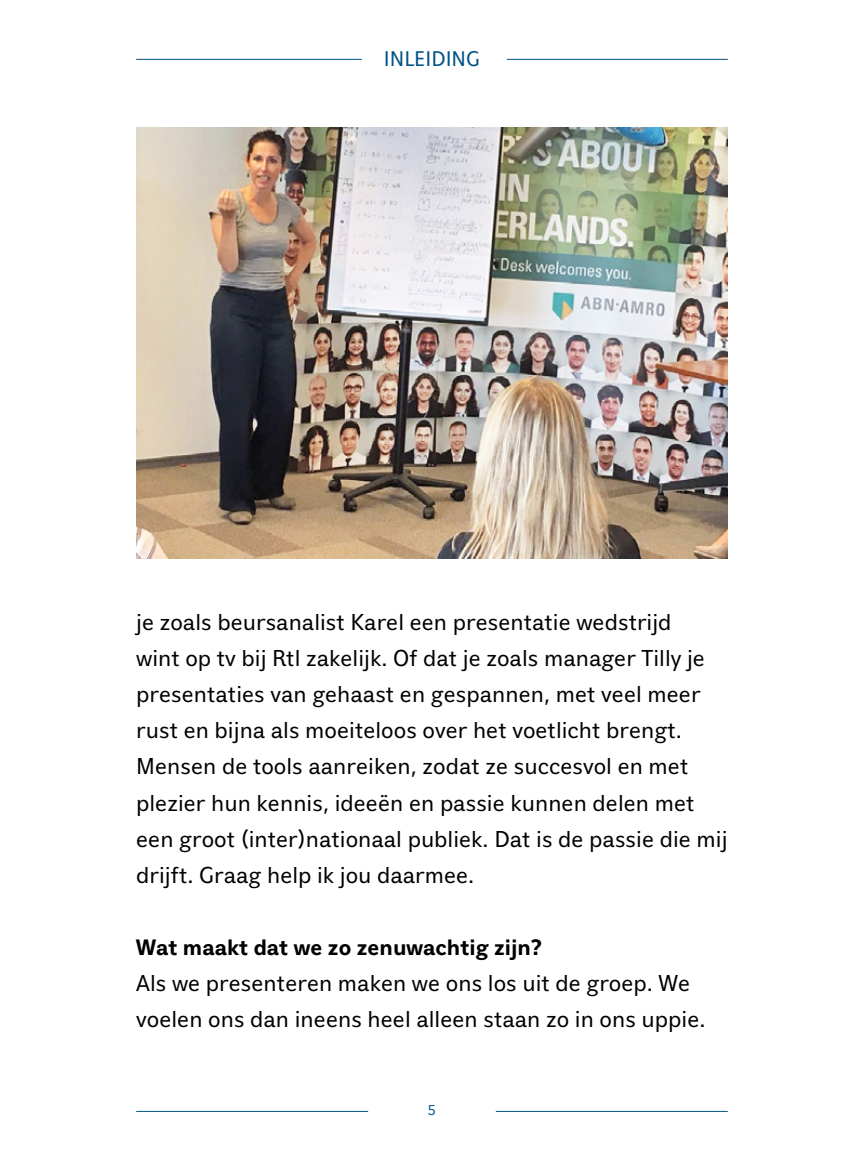
<style>
.page{position:relative;width:864px;height:1153px;background:#fff}
.page>*{position:absolute;margin:0;border:0;box-sizing:border-box;transform-origin:0 0}
.t1{font:24px/36px "Eau Naturelle Sans";color:#000}
.t2{font:700 23.25px "Eau Naturelle Sans";color:#000}
.t3{font:22.2px "Eau Naturelle Sans Regular Lining";color:#005387}
.t4{font:14.85px "Eau Naturelle Sans Regular Lining";color:#005387}
</style>
<div class="page">
<hr style="left:136px;top:1110px;width:232px;height:1px;background:#005387">
<hr style="left:495px;top:1110px;width:232px;height:1px;background:#005387">
<hr style="left:136px;top:59px;width:225px;height:1px;background:#005387">
<hr style="left:506px;top:59px;width:221px;height:1px;background:#005387">
<img style="left:136px;top:128px;width:591px;height:430px">
<p class="t3" style="left:383px;top:46px;width:98px">INLEIDING</p>
<p class="t1" style="left:136px;top:604px;width:592px">je zoals beursanalist Karel een presentatie wedstrijd<br>wint op tv bij Rtl zakelijk. Of dat je zoals manager Tilly je presentaties van gehaast en gespannen, met veel meer rust en bijna als moeiteloos over het voetlicht brengt.<br>Mensen de tools aanreiken, zodat ze succesvol en met plezier hun kennis, ideeën en passie kunnen delen met een groot (inter)nationaal publiek. Dat is de passie die mij drijft. Graag help ik jou daarmee.</p>
<p class="t2" style="left:136px;top:933px;width:407px">Wat maakt dat we zo zenuwachtig zijn?</p>
<p class="t1" style="left:136px;top:964px;width:570px">Als we presenteren maken we ons los uit de groep. We voelen ons dan ineens heel alleen staan zo in ons uppie.</p>
<p class="t4" style="left:427px;top:1101px;width:10px">5</p>
</div>
